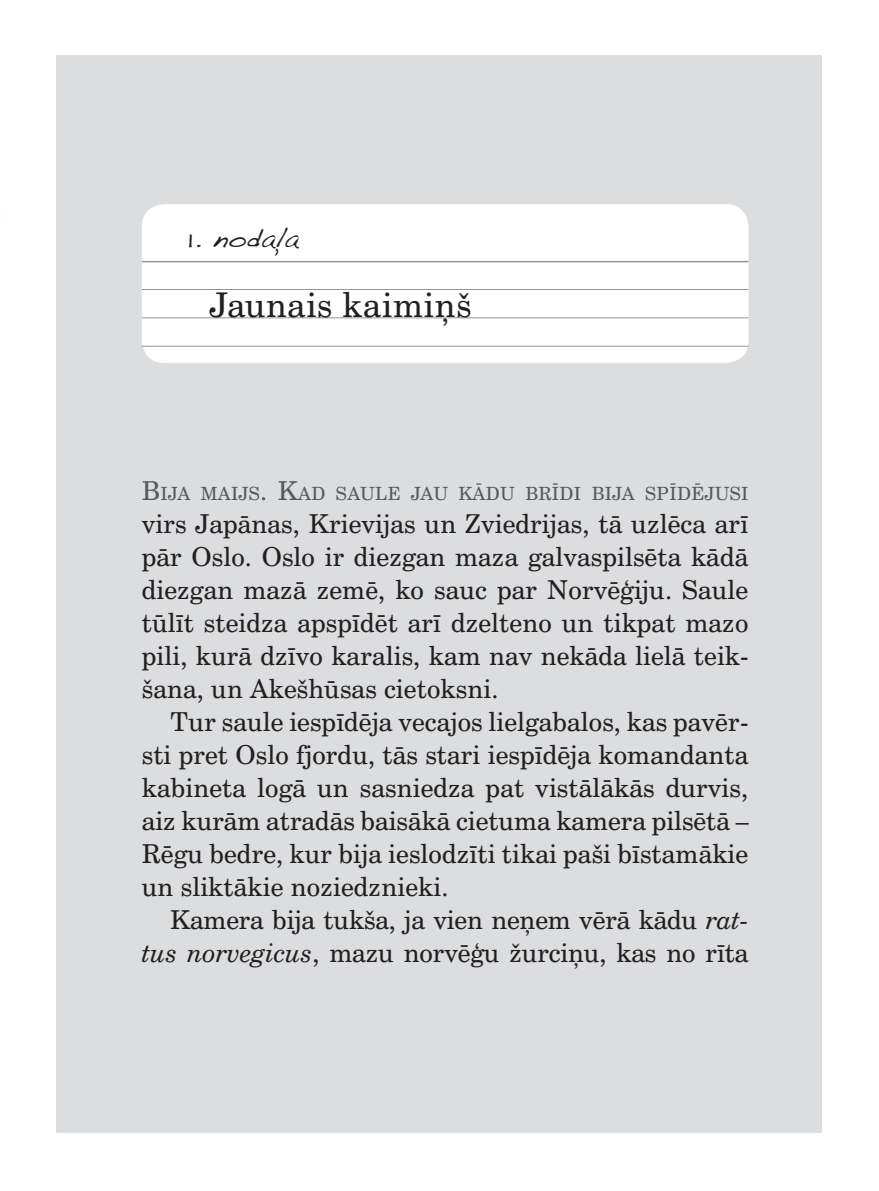
<style>
.page{position:relative;width:879px;height:1191px;background:#fff}
.page>*{position:absolute;margin:0;border:0;box-sizing:border-box;transform-origin:0 0}
.t1{font:34px "Century Schoolbook TL";letter-spacing:.02em;color:#231f20}
.t2{font:28px "Handwriting Dakota";letter-spacing:.03em;color:#231f20}
.t3{font:26px/33px "Century Schoolbook TL";letter-spacing:.005em;color:#231f20;text-align:justify}
.t4{font:18.2px "Century Schoolbook TL";letter-spacing:.02em;color:#57585a}
.s1{font-size:26px}
.s2{font-style:italic}
</style>
<div class="page">
<div style="left:57px;top:55px;width:765px;height:1077px;background:#dcdddf"></div>
<div style="left:142px;top:204px;width:606px;height:159px;background:#fff;border-radius:23px"></div>
<hr style="left:142px;top:261px;width:606px;height:1px;background:#939598">
<hr style="left:142px;top:289px;width:606px;height:1px;background:#939598">
<hr style="left:142px;top:317px;width:606px;height:1px;background:#939598">
<hr style="left:142px;top:346px;width:606px;height:1px;background:#939598">
<p class="t2" style="left:187px;top:221px;width:113px">1. nodaļa</p>
<h1 class="t1" style="left:210px;top:285px;width:263px">Jaunais kaimiņš</h1>
<p class="t4" style="left:142px;top:483px;width:608px"><span class="s1">B</span>IJA MAIJS<span class="s1">. K</span>AD SAULE JAU KĀDU BRĪDI BIJA SPĪDĒJUSI</p>
<p class="t3" style="left:142px;top:507px;width:608px">virs Japānas, Krievijas un Zviedrijas, tā uzlēca arī pār Oslo. Oslo ir diezgan maza galvaspilsēta kādā diezgan mazā zemē, ko sauc par Norvēģiju. Saule tūlīt steidza apspīdēt arī dzelteno un tikpat mazo pili, kurā dzīvo karalis, kam nav nekāda lielā teik&shy;šana, un Akešhūsas cietoksni.</p>
<p class="t3" style="left:142px;top:705px;width:608px;text-indent:28px">Tur saule iespīdēja vecajos lielgabalos, kas pavēr&shy;sti pret Oslo fjordu, tās stari iespīdēja komandanta kabineta logā un sasniedza pat vistālākās durvis, aiz kurām atradās baisākā cietuma kamera pilsētā – Rēgu bedre, kur bija ieslodzīti tikai paši bīstamākie un sliktākie noziedznieki.</p>
<p class="t3" style="left:142px;top:903px;width:608px;text-align:right">Kamera bija tukša, ja vien neņem vērā kādu <span class="s2">rat&shy;tus norvegicus</span>, mazu norvēģu žurciņu, kas no rīta</p>
</div>
